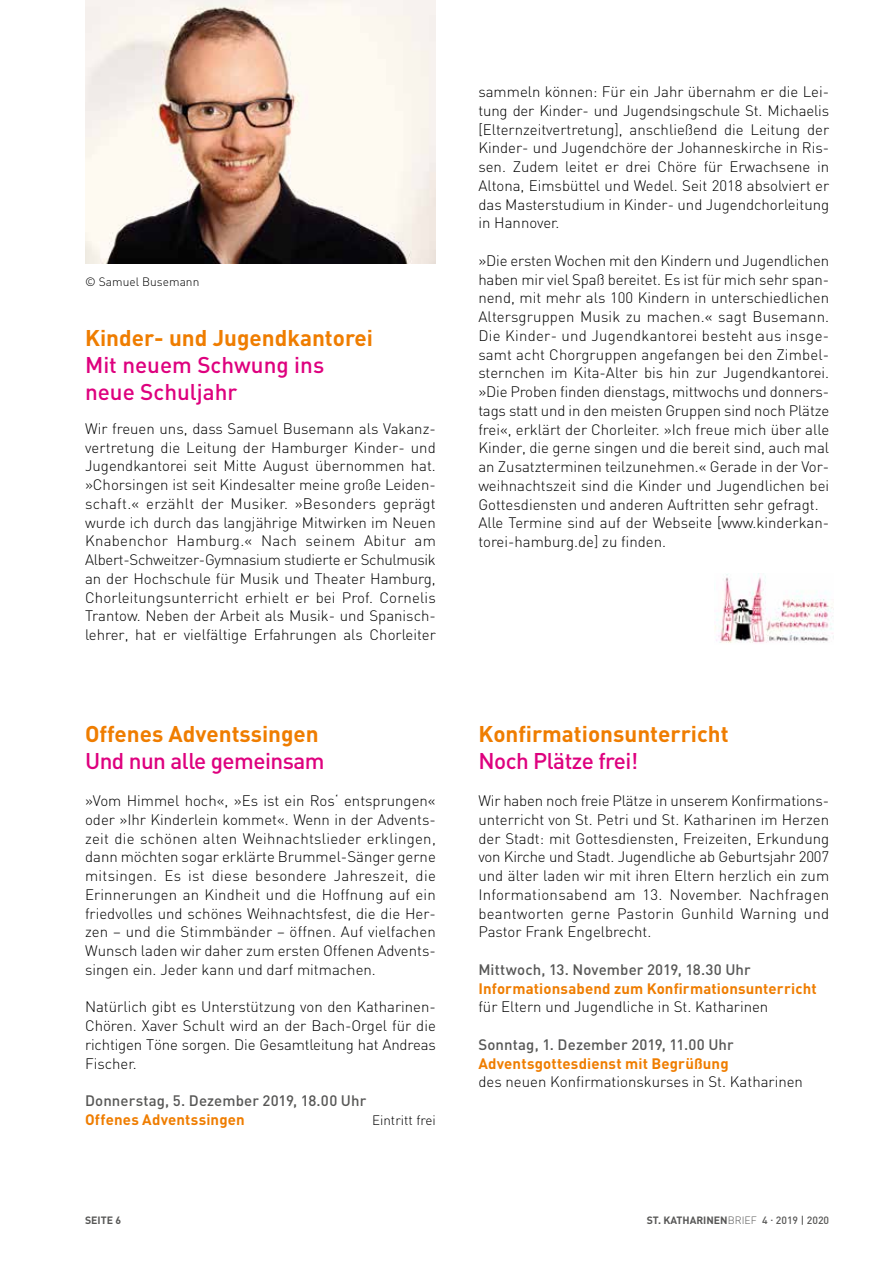
<style>
.page{position:relative;width:893px;height:1263px;background:#fff}
.page>*{position:absolute;margin:0;border:0;box-sizing:border-box;transform-origin:0 0}
.t1{font:700 22.5px "DIN";color:#ef7d00}
.t2{font:500 22.5px "DIN";letter-spacing:-.025em;color:#de007e}
.t3{font:500 22.5px/27px "DIN";color:#de007e}
.t4{font:300 15px/18.8px "DIN";color:#000;text-align:justify}
.t5{font:500 15px "DIN";letter-spacing:.005em;color:#575756}
.t6{font:700 15px "DIN";letter-spacing:.01em;color:#ef7d00}
.t7{font:300 13.5px "DIN";color:#000}
.t8{font:300 12px "DIN";color:#000}
.t9{font:700 10.5px "DIN";color:#575756}
.s1{font-weight:300}
.s2{font-weight:500}
</style>
<div class="page">
<img style="left:85px;top:0;width:351px;height:264px">
<img style="left:714px;top:574px;width:119px;height:69px">
<p class="t8" style="left:85px;top:274px;width:116px">© Samuel Busemann</p>
<h1 class="t1" style="left:85px;top:323px;width:289px">Kinder- und Jugendkantorei</h1>
<h1 class="t3" style="left:85px;top:351px;width:241px">Mit neuem Schwung ins neue Schuljahr</h1>
<p class="t4" style="left:85px;top:419px;width:352px">Wir freuen uns, dass Samuel Busemann als Vakanz&shy;vertretung die Leitung der Hamburger Kinder- und Jugendkantorei seit Mitte August übernommen hat. »Chorsingen ist seit Kindesalter meine große Leiden&shy;schaft.« erzählt der Musiker. »Besonders geprägt wurde ich durch das langjährige Mitwirken im Neuen Knabenchor Hamburg.« Nach seinem Abitur am Albert-Schweitzer-Gymnasium studierte er Schulmusik an der Hochschule für Musik und Theater Hamburg, Chorleitungsunterricht erhielt er bei Prof. Cornelis Trantow. Neben der Arbeit als Musik- und Spanisch&shy;lehrer, hat er vielfältige Erfahrungen als Chorleiter</p>
<h1 class="t1" style="left:85px;top:719px;width:235px">Offenes Adventssingen</h1>
<h1 class="t2" style="left:85px;top:746px;width:241px">Und nun alle gemeinsam</h1>
<p class="t4" style="left:85px;top:791px;width:352px">»Vom Himmel hoch«, »Es ist ein Ros‘ entsprungen« oder »Ihr Kinderlein kommet«. Wenn in der Advents&shy;zeit die schönen alten Weihnachtslieder erklingen, dann möchten sogar erklärte Brummel-Sänger gerne mitsingen. Es ist diese besondere Jahreszeit, die Erinnerungen an Kindheit und die Hoffnung auf ein friedvolles und schönes Weihnachtsfest, die die Her&shy;zen – und die Stimmbänder – öffnen. Auf vielfachen Wunsch laden wir daher zum ersten Offenen Advents&shy;singen ein. Jeder kann und darf mitmachen.</p>
<p class="t4" style="left:85px;top:997px;width:352px">Natürlich gibt es Unterstützung von den Katharinen-Chören. Xaver Schult wird an der Bach-Orgel für die richtigen Töne sorgen. Die Gesamtleitung hat Andreas Fischer.</p>
<p class="t5" style="left:85px;top:1091px;width:283px">Donnerstag, 5. Dezember 2019, 18.00 Uhr</p>
<p class="t6" style="left:85px;top:1110px;width:161px">Offenes Adventssingen</p>
<p class="t7" style="left:372px;top:1112px;width:65px">Eintritt frei</p>
<p class="t9" style="left:85px;top:1214px;width:38px">SEITE 6</p>
<p class="t4" style="left:478px;top:82px;width:352px">sammeln können: Für ein Jahr übernahm er die Lei&shy;tung der Kinder- und Jugendsingschule St. Michaelis [Elternzeitvertretung], anschließend die Leitung der Kinder- und Jugendchöre der Johanneskirche in Ris&shy;sen. Zudem leitet er drei Chöre für Erwachsene in Altona, Eimsbüttel und Wedel. Seit 2018 absolviert er das Masterstudium in Kinder- und Jugendchorleitung in Hannover.</p>
<p class="t4" style="left:478px;top:251px;width:352px;text-align:left">»Die ersten Wochen mit den Kindern und Jugendlichen haben mir viel Spaß bereitet. Es ist für mich sehr span&shy;nend, mit mehr als 100 Kindern in unterschiedlichen Altersgruppen Musik zu machen.« sagt Busemann.<br>Die Kinder- und Jugendkantorei besteht aus insge&shy;samt acht Chorgruppen angefangen bei den Zimbel&shy;sternchen im Kita-Alter bis hin zur Jugendkantorei. »Die Proben finden dienstags, mittwochs und donners&shy;tags statt und in den meisten Gruppen sind noch Plätze frei«, erklärt der Chorleiter. »Ich freue mich über alle Kinder, die gerne singen und die bereit sind, auch mal an Zusatzterminen teilzunehmen.« Gerade in der Vor&shy;weihnachtszeit sind die Kinder und Jugendlichen bei Gottesdiensten und anderen Auftritten sehr gefragt.<br>Alle Termine sind auf der Webseite [www.kinderkan&shy;torei-hamburg.de] zu finden.</p>
<h1 class="t1" style="left:478px;top:719px;width:252px">Konfirmationsunterricht</h1>
<h1 class="t2" style="left:478px;top:746px;width:162px">Noch Plätze frei!</h1>
<p class="t4" style="left:478px;top:791px;width:352px">Wir haben noch freie Plätze in unserem Konfirmations&shy;unterricht von St. Petri und St. Katharinen im Herzen der Stadt: mit Gottesdiensten, Freizeiten, Erkundung von Kirche und Stadt. Jugendliche ab Geburtsjahr 2007 und älter laden wir mit ihren Eltern herzlich ein zum Informationsabend am 13. November. Nachfragen beantworten gerne Pastorin Gunhild Warning und Pastor Frank Engelbrecht.</p>
<p class="t5" style="left:478px;top:960px;width:274px">Mittwoch, 13. November 2019, 18.30 Uhr</p>
<p class="t6" style="left:478px;top:978px;width:340px">Informationsabend zum Konfirmationsunterricht</p>
<p class="t4" style="left:478px;top:997px;width:291px">für Eltern und Jugendliche in St. Katharinen</p>
<p class="t5" style="left:478px;top:1035px;width:257px">Sonntag, 1. Dezember 2019, 11.00 Uhr</p>
<p class="t6" style="left:478px;top:1053px;width:252px">Adventsgottesdienst mit Begrüßung</p>
<p class="t4" style="left:478px;top:1072px;width:326px">des neuen Konfirmationskurses in St. Katharinen</p>
<p class="t9" style="left:647px;top:1214px;width:184px">ST. KATHARINEN<span class="s1">BRIEF</span> <span class="s2">4 </span><sup>.</sup> <span class="s2">2019 | 2020</span></p>
</div>
